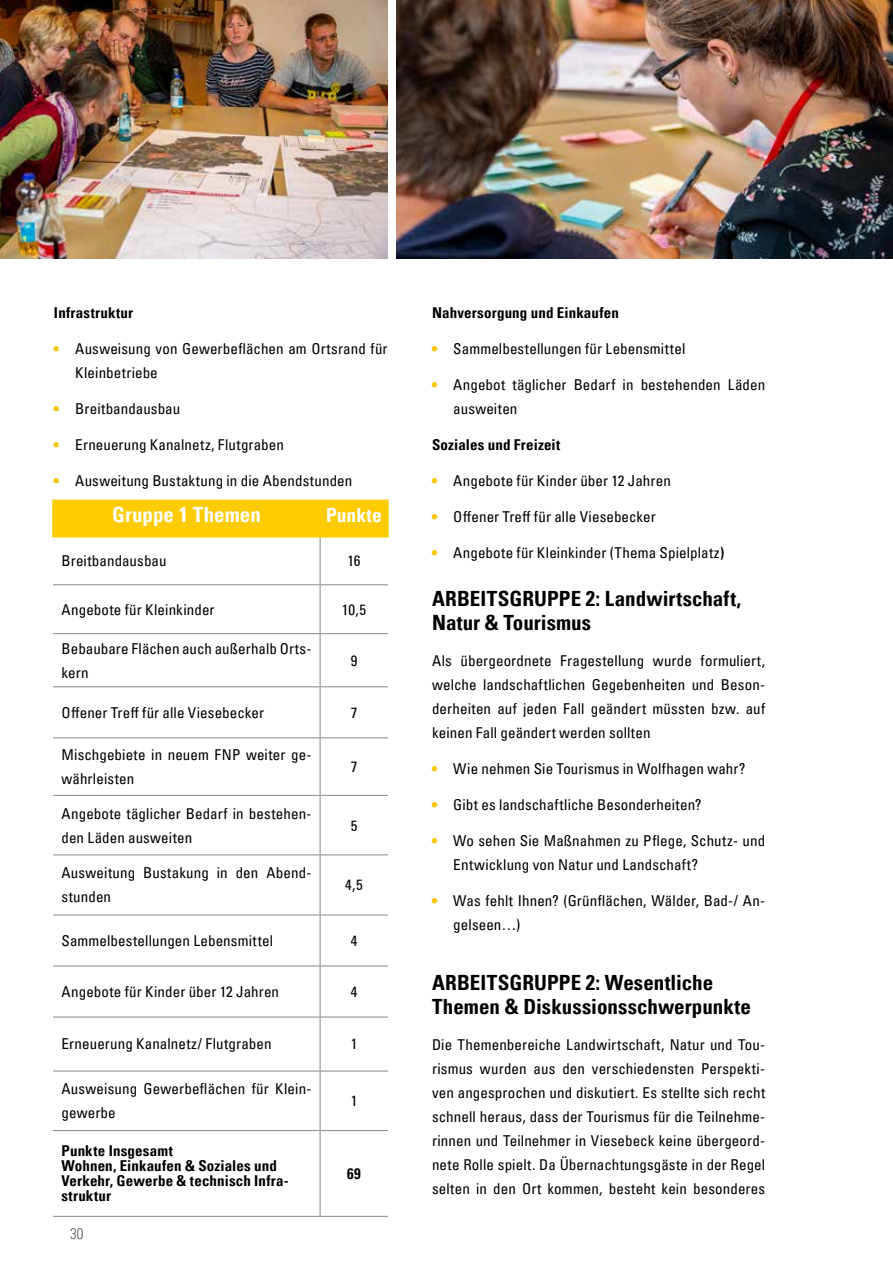
<style>
.page{position:relative;width:893px;height:1263px;background:#fff}
.page>*{position:absolute;margin:0;border:0;box-sizing:border-box;transform-origin:0 0}
.t1{font:700 condensed 21px/24px "Univers LT Pro";letter-spacing:.005em;color:#000}
.t2{font:700 condensed 21px "Univers LT Pro";color:#fff}
.t3{font:700 condensed 19.5px "Univers LT Pro";color:#fff}
.t4{font:condensed 15px/24px "Univers LT Pro";letter-spacing:.01em;color:#000}
.t5{font:700 condensed 15px/15px "Univers LT Pro";letter-spacing:.01em;color:#000}
.t6{font:300 condensed 15px "Univers LT Pro";color:#575756}
.s1{color:#f8c400}
.s2{font-weight:700}
</style>
<div class="page">
<img style="left:0;top:0;width:388px;height:259px">
<img style="left:396px;top:0;width:497px;height:259px">
<div style="left:54px;top:501px;width:333px;height:35px;background:#ffcb05"></div>
<hr style="left:53px;top:854px;width:267px;height:1px;background:#878787">
<hr style="left:320px;top:854px;width:68px;height:1px;background:#878787">
<hr style="left:53px;top:914px;width:267px;height:1px;background:#878787">
<hr style="left:320px;top:914px;width:68px;height:1px;background:#878787">
<hr style="left:53px;top:966px;width:267px;height:1px;background:#878787">
<hr style="left:320px;top:966px;width:68px;height:1px;background:#878787">
<hr style="left:53px;top:1017px;width:267px;height:1px;background:#878787">
<hr style="left:320px;top:1017px;width:68px;height:1px;background:#878787">
<hr style="left:53px;top:1071px;width:267px;height:1px;background:#878787">
<hr style="left:320px;top:1071px;width:68px;height:1px;background:#878787">
<hr style="left:53px;top:1130px;width:267px;height:1px;background:#878787">
<hr style="left:320px;top:1130px;width:68px;height:1px;background:#878787">
<hr style="left:53px;top:1216px;width:267px;height:1px;background:#878787">
<hr style="left:320px;top:1216px;width:68px;height:1px;background:#878787">
<hr style="left:53px;top:584px;width:267px;height:1px;background:#878787">
<hr style="left:320px;top:584px;width:68px;height:1px;background:#878787">
<hr style="left:53px;top:633px;width:267px;height:1px;background:#878787">
<hr style="left:320px;top:633px;width:68px;height:1px;background:#878787">
<hr style="left:53px;top:686px;width:267px;height:1px;background:#878787">
<hr style="left:320px;top:686px;width:68px;height:1px;background:#878787">
<hr style="left:53px;top:737px;width:267px;height:1px;background:#878787">
<hr style="left:320px;top:737px;width:68px;height:1px;background:#878787">
<hr style="left:53px;top:795px;width:267px;height:1px;background:#878787">
<hr style="left:320px;top:795px;width:68px;height:1px;background:#878787">
<hr style="left:320px;top:537px;width:1px;height:48px;background:#878787">
<hr style="left:320px;top:585px;width:1px;height:49px;background:#878787">
<hr style="left:320px;top:634px;width:1px;height:53px;background:#878787">
<hr style="left:320px;top:687px;width:1px;height:51px;background:#878787">
<hr style="left:320px;top:738px;width:1px;height:57px;background:#878787">
<hr style="left:320px;top:795px;width:1px;height:60px;background:#878787">
<hr style="left:320px;top:855px;width:1px;height:60px;background:#878787">
<hr style="left:320px;top:915px;width:1px;height:51px;background:#878787">
<hr style="left:320px;top:966px;width:1px;height:51px;background:#878787">
<hr style="left:320px;top:1017px;width:1px;height:54px;background:#878787">
<hr style="left:320px;top:1071px;width:1px;height:59px;background:#878787">
<hr style="left:320px;top:1130px;width:1px;height:86px;background:#878787">
<hr style="left:52px;top:500px;width:268px;height:1px;background:#ffcb05">
<hr style="left:52px;top:501px;width:2px;height:35px;background:#ffcb05">
<hr style="left:320px;top:500px;width:69px;height:1px;background:#ffcb05">
<hr style="left:387px;top:501px;width:2px;height:35px;background:#ffcb05">
<hr style="left:52px;top:536px;width:268px;height:1px;background:#ffcb05">
<hr style="left:320px;top:536px;width:69px;height:1px;background:#ffcb05">
<p class="t5" style="left:54px;top:305px;width:81px">Infrastruktur</p>
<p class="t4" style="left:75px;top:336px;width:314px;text-indent:-21px"><span class="s1">•</span> Ausweisung von Gewerbeflächen am Ortsrand für<br>Kleinbetriebe</p>
<p class="t4" style="left:54px;top:396px;width:128px"><span class="s1">•</span> Breitbandausbau</p>
<p class="t4" style="left:54px;top:432px;width:231px"><span class="s1">•</span> Erneuerung Kanalnetz, Flutgraben</p>
<p class="t4" style="left:54px;top:468px;width:300px"><span class="s1">•</span> Ausweitung Bustaktung in die Abendstunden</p>
<h1 class="t2" style="left:112px;top:502px;width:150px">Gruppe 1 Themen</h1>
<h2 class="t3" style="left:326px;top:503px;width:57px">Punkte</h2>
<p class="t4" style="left:62px;top:549px;width:107px">Breitbandausbau</p>
<p class="t4" style="left:347px;top:549px;width:15px">16</p>
<p class="t4" style="left:62px;top:597px;width:155px">Angebote für Kleinkinder</p>
<p class="t4" style="left:342px;top:597px;width:26px">10,5</p>
<p class="t4" style="left:62px;top:636px;width:252px">Bebaubare Flächen auch außerhalb Orts&shy;kern</p>
<p class="t4" style="left:351px;top:648px;width:8px">9</p>
<p class="t4" style="left:62px;top:700px;width:204px">Offener Treff für alle Viesebecker</p>
<p class="t4" style="left:351px;top:700px;width:8px">7</p>
<p class="t4" style="left:62px;top:742px;width:252px">Mischgebiete in neuem FNP weiter ge&shy;währleisten</p>
<p class="t4" style="left:351px;top:754px;width:8px">7</p>
<p class="t4" style="left:62px;top:801px;width:252px">Angebote täglicher Bedarf in bestehen&shy;den Läden ausweiten</p>
<p class="t4" style="left:62px;top:861px;width:252px">Ausweitung Bustakung in den Abend&shy;stunden</p>
<p class="t4" style="left:351px;top:813px;width:8px">5</p>
<p class="t4" style="left:345px;top:873px;width:19px">4,5</p>
<p class="t4" style="left:62px;top:928px;width:213px">Sammelbestellungen Lebensmittel</p>
<p class="t4" style="left:351px;top:928px;width:8px">4</p>
<p class="t4" style="left:62px;top:979px;width:219px">Angebote für Kinder über 12 Jahren</p>
<p class="t4" style="left:351px;top:979px;width:8px">4</p>
<p class="t4" style="left:62px;top:1032px;width:211px">Erneuerung Kanalnetz/ Flutgraben</p>
<p class="t4" style="left:351px;top:1032px;width:8px">1</p>
<p class="t4" style="left:62px;top:1076px;width:252px">Ausweisung Gewerbeflächen für Klein&shy;gewerbe</p>
<p class="t4" style="left:351px;top:1088px;width:8px">1</p>
<p class="t5" style="left:62px;top:1143px;width:229px">Punkte Insgesamt<br>Wohnen, Einkaufen &amp; Soziales und<br>Verkehr, Gewerbe &amp; technisch Infra&shy;struktur</p>
<p class="t6" style="left:70px;top:1224px;width:15px">30</p>
<p class="t5" style="left:347px;top:1166px;width:15px">69</p>
<p class="t5" style="left:432px;top:305px;width:188px">Nahversorgung und Einkaufen</p>
<p class="t4" style="left:432px;top:336px;width:255px"><span class="s1">•</span> Sammelbestellungen für Lebensmittel</p>
<p class="t4" style="left:453px;top:372px;width:313px;text-indent:-21px"><span class="s1">•</span> Angebot täglicher Bedarf in bestehenden Läden ausweiten</p>
<p class="t5" style="left:432px;top:437px;width:130px">Soziales und Freizeit</p>
<p class="t4" style="left:432px;top:468px;width:240px"><span class="s1">•</span> Angebote für Kinder über 12 Jahren</p>
<p class="t4" style="left:432px;top:504px;width:225px"><span class="s1">•</span> Offener Treff für alle Viesebecker</p>
<p class="t4" style="left:432px;top:540px;width:294px"><span class="s1">•</span> Angebote für Kleinkinder (Thema Spielplatz<span class="s2">)</span></p>
<h1 class="t1" style="left:432px;top:586px;width:311px">ARBEITSGRUPPE 2: Landwirtschaft,<br>Natur &amp; Tourismus</h1>
<p class="t4" style="left:432px;top:648px;width:335px;text-align:justify">Als übergeordnete Fragestellung wurde formuliert, welche landschaftlichen Gegebenheiten und Beson&shy;derheiten auf jeden Fall geändert müssten bzw. auf keinen Fall geändert werden sollten</p>
<p class="t4" style="left:432px;top:756px;width:315px"><span class="s1">•</span> Wie nehmen Sie Tourismus in Wolfhagen wahr?</p>
<p class="t4" style="left:432px;top:792px;width:271px"><span class="s1">•</span> Gibt es landschaftliche Besonderheiten?</p>
<p class="t4" style="left:453px;top:828px;width:313px;text-indent:-21px"><span class="s1">•</span> Wo sehen Sie Maßnahmen zu Pflege, Schutz- und<br>Entwicklung von Natur und Landschaft?</p>
<p class="t4" style="left:453px;top:888px;width:313px;text-indent:-21px"><span class="s1">•</span> Was fehlt Ihnen? (Grünflächen, Wälder, Bad-/ An&shy;gelseen…)</p>
<h1 class="t1" style="left:432px;top:970px;width:321px">ARBEITSGRUPPE 2: Wesentliche<br>Themen &amp; Diskussionsschwerpunkte</h1>
<p class="t4" style="left:432px;top:1032px;width:335px;text-align:justify">Die Themenbereiche Landwirtschaft, Natur und Tou&shy;rismus wurden aus den verschiedensten Perspekti&shy;ven angesprochen und diskutiert. Es stellte sich recht schnell heraus, dass der Tourismus für die Teilnehme&shy;rinnen und Teilnehmer in Viesebeck keine übergeord&shy;nete Rolle spielt. Da Übernachtungsgäste in der Regel selten in den Ort kommen, besteht kein besonderes</p>
</div>
